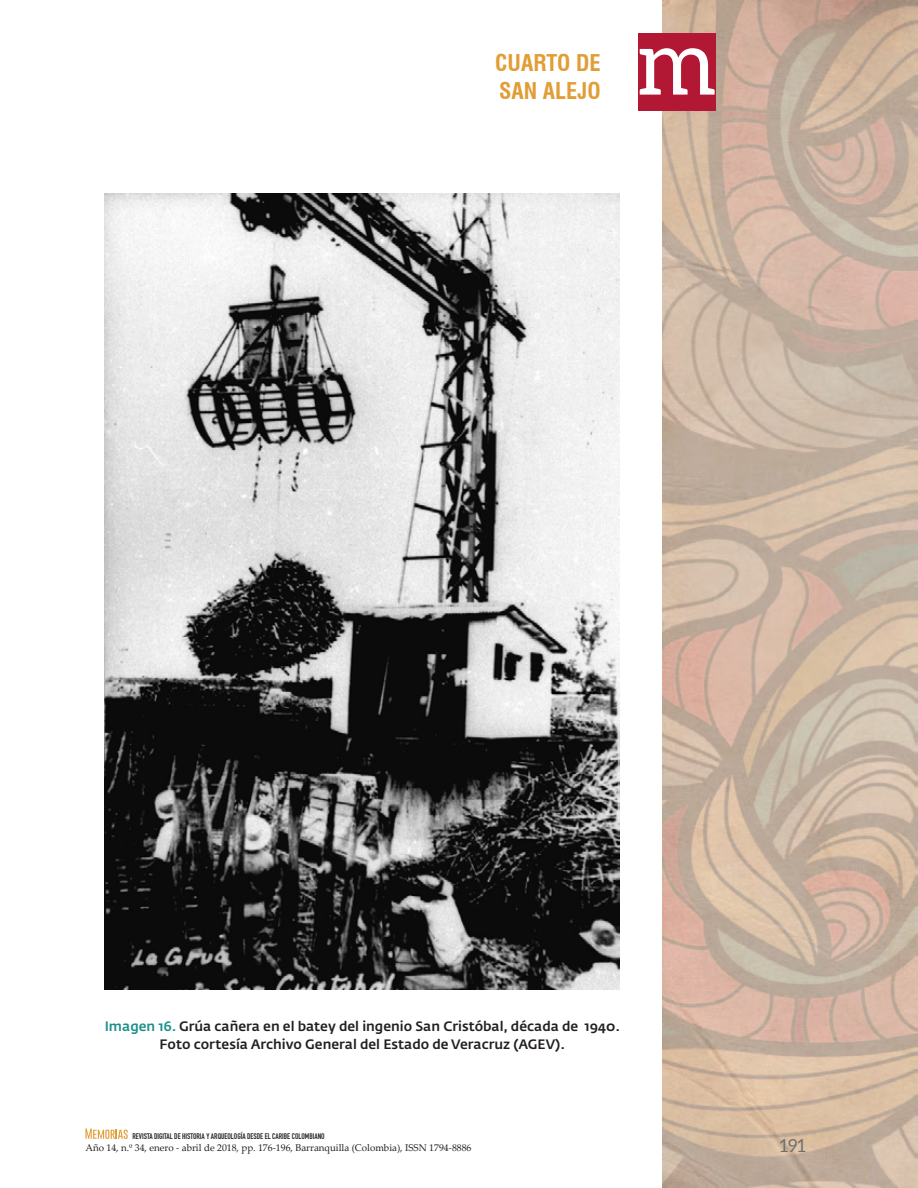
<style>
.page{position:relative;width:918px;height:1188px;background:#fff}
.page>*{position:absolute;margin:0;border:0;box-sizing:border-box;transform-origin:0 0}
.t1{font:90.15px "Aleo";color:#fff}
.t2{font:700 condensed 22.5px/28.2px "Swiss 721 BT";color:#e19d36}
.t3{font:18px "Aleo";color:#6d6f71}
.t4{font:500 13.5px/18px "Fedra Sans Std";color:#231f20;text-align:center}
.t5{font:9.75px "Palatino Linotype";color:#231f20}
.t6{font:8.1px "DIN Engschrift Std";color:#231f20}
.s1{color:#1d908b}
</style>
<div class="page">
<img style="left:663px;top:0;width:255px;height:1188px">
<div style="left:638px;top:33px;width:77px;height:77px;background:#b21734"></div>
<svg style="left:85px;top:1129px;width:43px;height:10px"></svg>
<img style="left:105px;top:193px;width:514px;height:797px">
<h2 class="t2" style="left:495px;top:49px;width:107px">CUARTO DE<br>SAN ALEJO</h2>
<h1 class="t1" style="left:637px;top:12px;width:82px">m</h1>
<p class="t4" style="left:105px;top:1017px;width:517px"><span class="s1">Imagen 16.</span> Grúa cañera en el batey del ingenio San Cristóbal, década de 1940.<br>Foto cortesía Archivo General del Estado de Veracruz (AGEV).</p>
<p class="t6" style="left:133px;top:1131px;width:194px">REVISTA DIGITAL DE HISTORIA Y ARQUEOLOGÍA DESDE EL CARIBE COLOMBIANO</p>
<p class="t5" style="left:85px;top:1140px;width:388px">Año 14, n.º 34, enero - abril de 2018, pp. 176-196, Barranquilla (Colombia), ISSN 1794-8886</p>
<h3 class="t3" style="left:780px;top:1136px;width:28px">191</h3>
</div>
